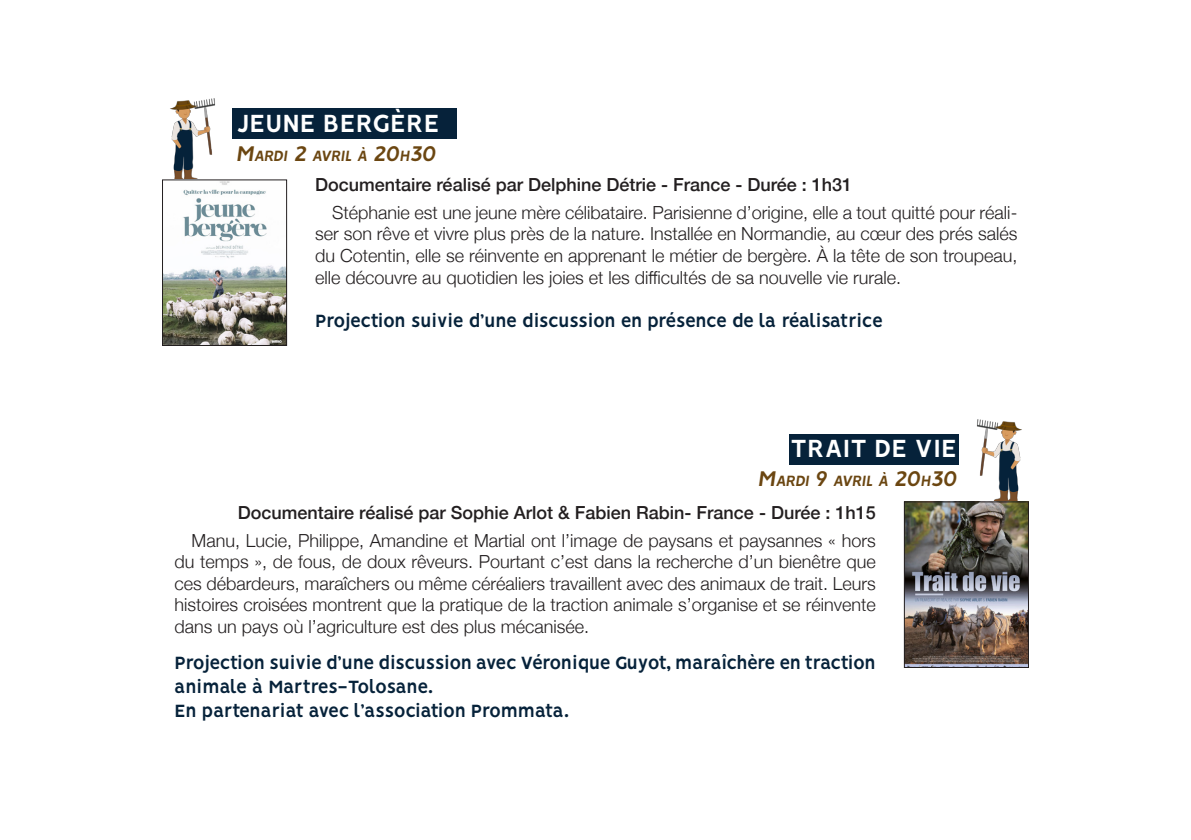
<style>
.page{position:relative;width:1191px;height:840px;background:#fff}
.page>*{position:absolute;margin:0;border:0;box-sizing:border-box;transform-origin:0 0}
.t1{font:700 28px "Vision";color:#fff}
.t2{font:700 20px/24px "Vision";letter-spacing:-.03em;color:#06223a}
.t3{font:300 18px/21.6px "Helvetica Neue";color:#231f20;text-align:justify}
.t4{font:500 18px "Helvetica Neue";color:#231f20}
.t5{font:italic 700 16.8px "Vision";color:#6b4611}
.s1{font-size:24px}
</style>
<div class="page">
<div style="left:789px;top:434px;width:169px;height:30px;background:#06223a"></div>
<div style="left:232px;top:108px;width:225px;height:30px;background:#06223a"></div>
<img style="left:977px;top:419px;width:45px;height:82px">
<img style="left:906px;top:503px;width:120px;height:162px">
<div style="left:904px;top:501px;width:124px;height:166px;border:1px solid #231f20"></div>
<img style="left:170px;top:98px;width:45px;height:81px">
<img style="left:164px;top:181px;width:121px;height:162px">
<div style="left:162px;top:179px;width:125px;height:166px;border:1px solid #231f20"></div>
<p class="t1" style="left:236px;top:107px;width:205px">JEUNE BERGÈRE</p>
<p class="t5" style="left:236px;top:146px;width:201px"><span class="s1">M</span>ARDI <span class="s1">2</span> AVRIL À <span class="s1">20</span>H<span class="s1">30</span></p>
<p class="t4" style="left:315px;top:170px;width:538px">Documentaire réalisé par Delphine Détrie - France - Durée : 1h31</p>
<p class="t3" style="left:315px;top:200px;width:703px;text-indent:17px">Stéphanie est une jeune mère célibataire. Parisienne d’origine, elle a tout quitté pour réali&shy;ser son rêve et vivre plus près de la nature. Installée en Normandie, au cœur des prés salés du Cotentin, elle se réinvente en apprenant le métier de bergère. À la tête de son troupeau, elle découvre au quotidien les joies et les difficultés de sa nouvelle vie rurale.</p>
<p class="t2" style="left:315px;top:310px;width:569px">Projection suivie d’une discussion en présence de la réalisatrice</p>
<p class="t1" style="left:790px;top:431px;width:168px">TRAIT DE VIE</p>
<p class="t5" style="left:758px;top:470px;width:200px"><span class="s1">M</span>ARDI <span class="s1">9</span> AVRIL À <span class="s1">20</span>H<span class="s1">30</span></p>
<p class="t4" style="left:238px;top:498px;width:639px">Documentaire réalisé par Sophie Arlot &amp; Fabien Rabin- France - Durée : 1h15</p>
<p class="t3" style="left:175px;top:527px;width:702px;text-indent:17px">Manu, Lucie, Philippe, Amandine et Martial ont l’image de paysans et paysannes « hors du temps », de fous, de doux rêveurs. Pourtant c’est dans la recherche d’un bienêtre que ces débardeurs, maraîchers ou même céréaliers travaillent avec des animaux de trait. Leurs histoires croisées montrent que la pratique de la traction animale s’organise et se réinvente dans un pays où l’agriculture est des plus mécanisée.</p>
<p class="t2" style="left:175px;top:651px;width:702px">Projection suivie d’une discussion avec Véronique Guyot, maraîchère en traction animale à Martres-Tolosane.</p>
<p class="t2" style="left:175px;top:699px;width:396px">En partenariat avec l’association Prommata.</p>
</div>
